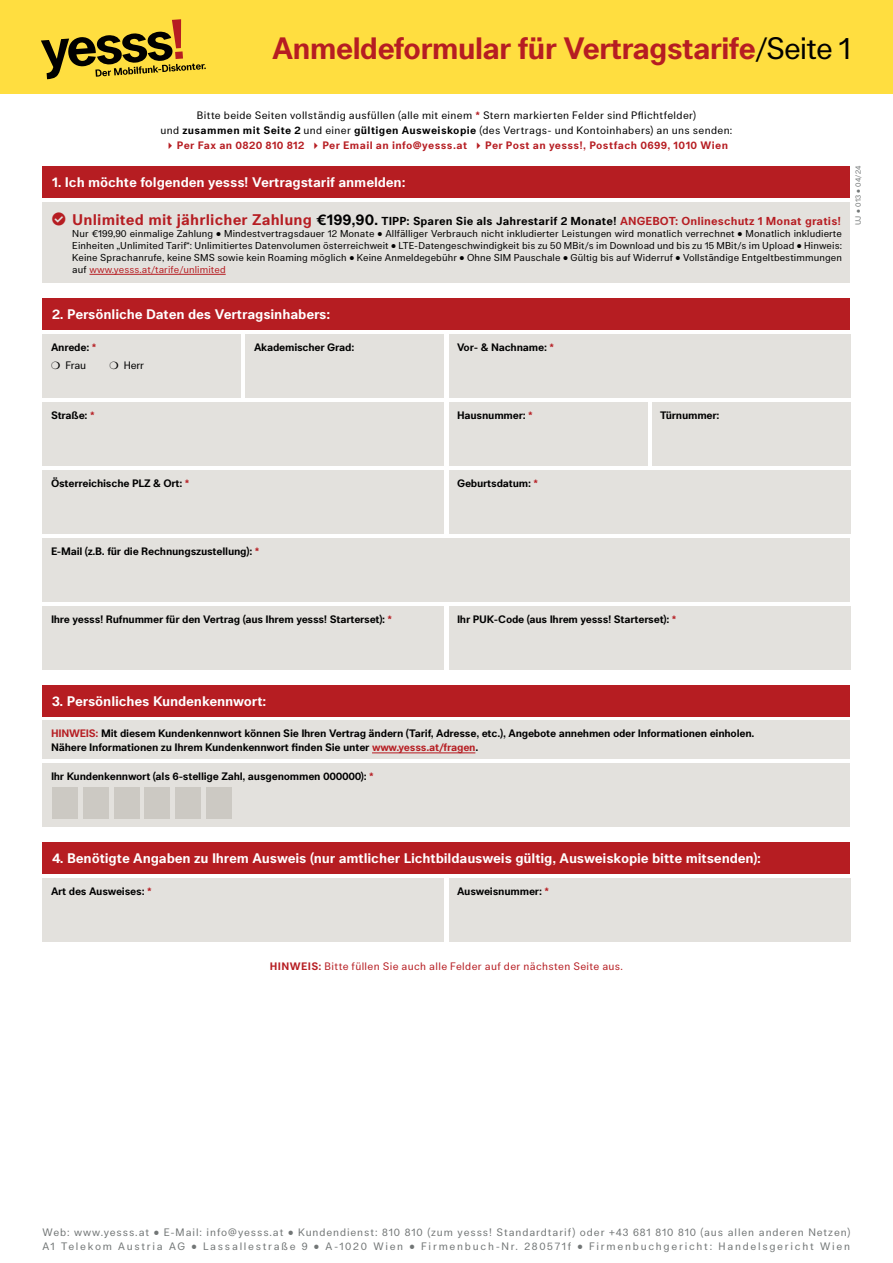
<style>
.page{position:relative;width:893px;height:1263px;background:#fff}
.page>*{position:absolute;margin:0;border:0;box-sizing:border-box;transform-origin:0 0}
.t1{font:700 30px "Lars";letter-spacing:-.035em;color:#b61d22}
.Body_Text{font:700 13.5px "Lars";letter-spacing:-.01em;color:#fff}
.Body_Text-2{font:700 11.25px "Lars";letter-spacing:.01em;color:#000}
.Body_Text-3{font:700 10.5px "Lars";letter-spacing:-.02em;color:#000}
.t2{font:10.5px/13.5px "Lars";letter-spacing:.085em;color:#727676}
.Body_Text-4{font:10.5px "Lars";letter-spacing:.035em;color:#000}
.Body_Text-5{font:700 10.5px "Lars";letter-spacing:.035em;color:#b61d22}
.Body_Text-6{font:10.5px "Lars";letter-spacing:.035em;color:#b61d22}
.Body_Text-7{font:9.75px/12px "Lars";letter-spacing:.01em;color:#000;text-align:justify}
.Body_Text-8{font:7.5px "Lars";letter-spacing:.02em;color:#727676}
.s1{font-weight:400;color:#000}
.s2{font-weight:700;color:#b61d22}
.s3{font-weight:700}
.s4{font-size:15px;color:#b61d22}
.s5{font-size:15px}
.s6{color:#b61d22}
</style>
<div class="page">
<div style="left:43px;top:166px;width:807px;height:32px;background:#b61d22"></div>
<div style="left:0;top:0;width:893px;height:94px;background:#ffde40"></div>
<div style="left:43px;top:298px;width:807px;height:32px;background:#b61d22"></div>
<div style="left:449px;top:334px;width:401px;height:64px;background:#e3e1dd"></div>
<div style="left:43px;top:334px;width:198px;height:64px;background:#e3e1dd"></div>
<div style="left:449px;top:470px;width:401px;height:64px;background:#e3e1dd"></div>
<div style="left:43px;top:470px;width:401px;height:64px;background:#e3e1dd"></div>
<div style="left:43px;top:402px;width:401px;height:64px;background:#e3e1dd"></div>
<div style="left:449px;top:606px;width:401px;height:64px;background:#e3e1dd"></div>
<div style="left:43px;top:606px;width:401px;height:64px;background:#e3e1dd"></div>
<div style="left:246px;top:334px;width:198px;height:64px;background:#e3e1dd"></div>
<div style="left:449px;top:402px;width:198px;height:64px;background:#e3e1dd"></div>
<div style="left:652px;top:402px;width:198px;height:64px;background:#e3e1dd"></div>
<svg style="left:41px;top:19px;width:165px;height:60px"></svg>
<div style="left:43px;top:842px;width:807px;height:32px;background:#b61d22"></div>
<div style="left:449px;top:878px;width:401px;height:64px;background:#e3e1dd"></div>
<div style="left:43px;top:878px;width:401px;height:64px;background:#e3e1dd"></div>
<div style="left:43px;top:685px;width:807px;height:31px;background:#b61d22"></div>
<div style="left:43px;top:763px;width:807px;height:64px;background:#e3e1dd"></div>
<div style="left:52px;top:787px;width:26px;height:32px;background:#ccc9c3"></div>
<div style="left:43px;top:721px;width:807px;height:38px;background:#e3e1dd"></div>
<hr style="left:372px;top:752px;width:103px;height:1px;background:#b61d22">
<div style="left:83px;top:787px;width:25px;height:32px;background:#ccc9c3"></div>
<div style="left:114px;top:787px;width:25px;height:32px;background:#ccc9c3"></div>
<div style="left:145px;top:787px;width:25px;height:32px;background:#ccc9c3"></div>
<div style="left:175px;top:787px;width:26px;height:32px;background:#ccc9c3"></div>
<div style="left:206px;top:787px;width:26px;height:32px;background:#ccc9c3"></div>
<div style="left:43px;top:202px;width:807px;height:81px;background:#e3e1dd"></div>
<hr style="left:89px;top:274px;width:137px;height:1px;background:#b61d22">
<div style="left:43px;top:538px;width:807px;height:64px;background:#e3e1dd"></div>
<p class="t1" style="left:272px;top:30px;width:580px">Anmeldeformular für Vertragstarife<span class="s1">/Seite 1</span></p>
<p class="Body_Text-4" style="left:197px;top:109px;width:501px">Bitte beide Seiten vollständig ausfüllen (alle mit einem <span class="s2">*</span> Stern markierten Felder sind Pflichtfelder)</p>
<p class="Body_Text-4" style="left:161px;top:124px;width:573px">und <span class="s3">zusammen mit Seite 2</span> und einer <span class="s3">gültigen Ausweiskopie</span> (des Vertrags- und Kontoinhabers) an uns senden:</p>
<p class="Body_Text-5" style="left:165px;top:139px;width:565px">✔Per Fax an 0820 810 812 ✔Per Email an info@yesss.at ✔Per Post an yesss!, Postfach 0699, 1010 Wien</p>
<p class="Body_Text" style="left:52px;top:174px;width:355px">1. Ich möchte folgenden yesss! Vertragstarif anmelden:</p>
<p class="Body_Text-2" style="left:72px;top:214px;width:770px"><span class="s4">Unlimited mit jährlicher Zahlung</span> <span class="s5">€199,90.</span> TIPP: Sparen Sie als Jahrestarif 2 Monate! <span class="s6">ANGEBOT: Onlineschutz 1 Monat gratis!</span></p>
<p class="Body_Text-7" style="left:72px;top:227px;width:771px">Nur €199,90 einmalige Zahlung • Mindestvertragsdauer 12 Monate • Allfälliger Verbrauch nicht inkludierter Leistungen wird monatlich verrechnet • Monatlich inkludierte Einheiten „Unlimited Tarif“: Unlimitiertes Datenvolumen österreichweit • LTE-Datengeschwindigkeit bis zu 50 MBit/s im Download und bis zu 15 MBit/s im Upload • Hinweis:<br>Keine Sprachanrufe, keine SMS sowie kein Roaming möglich • Keine Anmeldegebühr • Ohne SIM Pauschale • Gültig bis auf Widerruf • Vollständige Entgeltbestimmungen auf <span class="s6">www.yesss.at/tarife/unlimited</span></p>
<p class="Body_Text-8" style="left:854px;top:225px;width:61px;rotate:-90deg">UJ • 013 • 04/24</p>
<p class="Body_Text" style="left:52px;top:306px;width:280px">2. Persönliche Daten des Vertragsinhabers:</p>
<p class="Body_Text-3" style="left:51px;top:341px;width:47px">Anrede: <span class="s6">*</span></p>
<p class="Body_Text-3" style="left:457px;top:341px;width:98px">Vor- &amp; Nachname: <span class="s6">*</span></p>
<p class="Body_Text-4" style="left:51px;top:359px;width:37px">❍ Frau</p>
<p class="Body_Text-4" style="left:110px;top:359px;width:36px">❍ Herr</p>
<p class="Body_Text-3" style="left:254px;top:341px;width:102px">Akademischer Grad:</p>
<p class="Body_Text-3" style="left:51px;top:409px;width:45px">Straße: <span class="s6">*</span></p>
<p class="Body_Text-3" style="left:457px;top:409px;width:77px">Hausnummer: <span class="s6">*</span></p>
<p class="Body_Text-3" style="left:660px;top:409px;width:61px">Türnummer:</p>
<p class="Body_Text-3" style="left:51px;top:477px;width:140px">Österreichische PLZ &amp; Ort: <span class="s6">*</span></p>
<p class="Body_Text-3" style="left:457px;top:477px;width:83px">Geburtsdatum: <span class="s6">*</span></p>
<p class="Body_Text-3" style="left:51px;top:545px;width:210px">E-Mail (z.B. für die Rechnungszustellung): <span class="s6">*</span></p>
<p class="Body_Text-3" style="left:51px;top:613px;width:343px">Ihre yesss! Rufnummer für den Vertrag (aus Ihrem yesss! Starterset): <span class="s6">*</span></p>
<p class="Body_Text-3" style="left:457px;top:613px;width:221px">Ihr PUK-Code (aus Ihrem yesss! Starterset): <span class="s6">*</span></p>
<p class="Body_Text" style="left:52px;top:693px;width:216px">3. Persönliches Kundenkennwort:</p>
<p class="Body_Text-3" style="left:51px;top:727px;width:705px"><span class="s6">HINWEIS:</span> Mit diesem Kundenkennwort können Sie Ihren Vertrag ändern (Tarif, Adresse, etc.), Angebote annehmen oder Informationen einholen.</p>
<p class="Body_Text-3" style="left:51px;top:741px;width:429px">Nähere Informationen zu Ihrem Kundenkennwort finden Sie unter <span class="s6">www.yesss.at/fragen</span>.</p>
<p class="Body_Text-3" style="left:51px;top:770px;width:324px">Ihr Kundenkennwort (als 6-stellige Zahl, ausgenommen 000000): <span class="s6">*</span></p>
<p class="Body_Text" style="left:52px;top:850px;width:710px">4. Benötigte Angaben zu Ihrem Ausweis (nur amtlicher Lichtbildausweis gültig, Ausweiskopie bitte mitsenden):</p>
<p class="Body_Text-3" style="left:51px;top:885px;width:102px">Art des Ausweises: <span class="s6">*</span></p>
<p class="Body_Text-3" style="left:457px;top:885px;width:93px">Ausweisnummer: <span class="s6">*</span></p>
<p class="Body_Text-6" style="left:270px;top:960px;width:355px"><span class="s3">HINWEIS:</span> Bitte füllen Sie auch alle Felder auf der nächsten Seite aus.</p>
<p class="t2" style="left:43px;top:1226px;width:809px">Web: www.yesss.at • E-Mail: info@yesss.at • Kundendienst: 810 810 (zum yesss! Standardtarif) oder +43 681 810 810 (aus allen anderen Netzen)<br>A1 Telekom Austria AG • Lassallestraße 9 • A-1020 Wien • Firmenbuch-Nr. 280571f • Firmenbuchgericht: Handelsgericht Wien</p>
</div>
